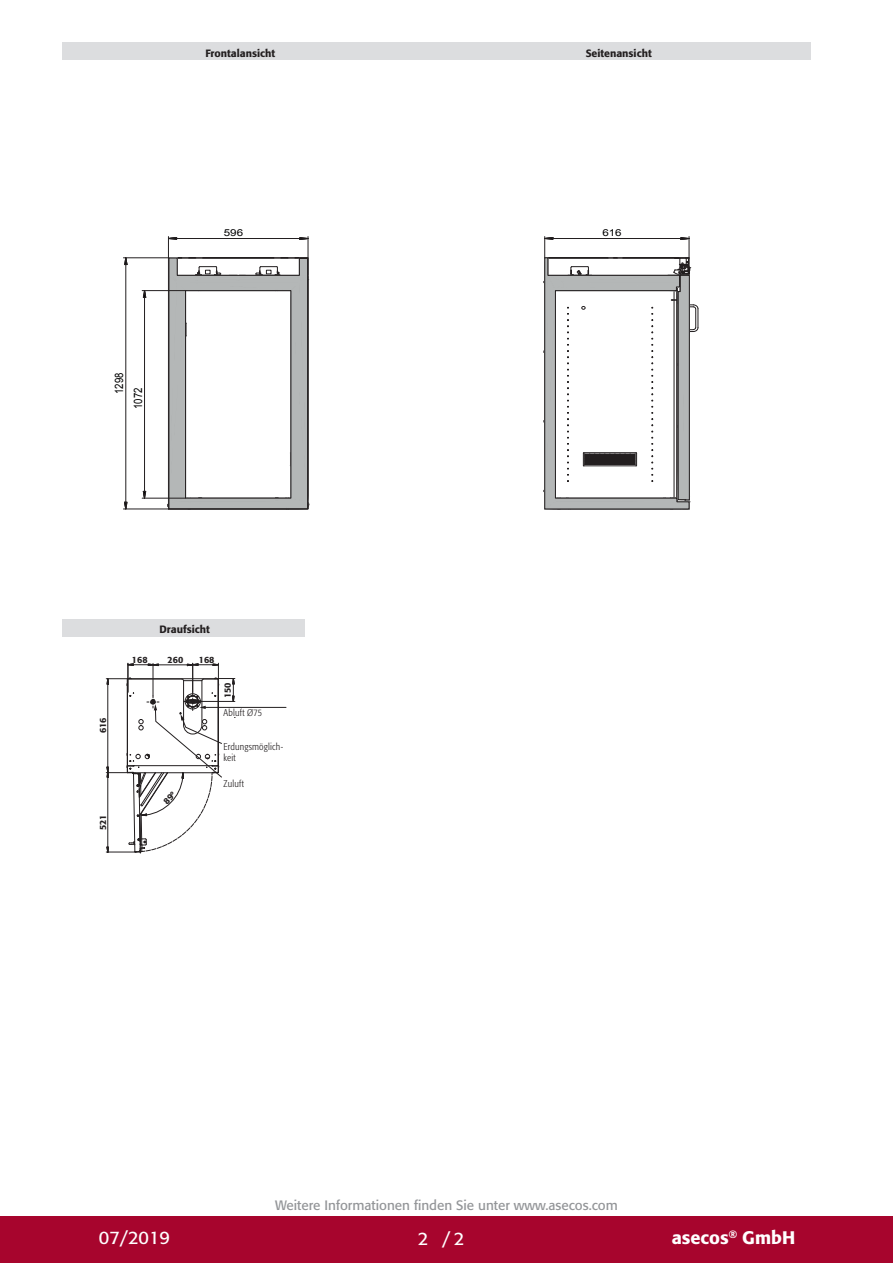
<style>
.page{position:relative;width:893px;height:1263px;background:#fff}
.page>*{position:absolute;margin:0;border:0;box-sizing:border-box;transform-origin:0 0}
.t1{font:500 18px "Formata Pro";color:#fff}
.t2{font:18px "Formata Pro";color:#fff}
.CB_AF_U4-Fachhaendle{font:13.5px "Formata Pro";color:#939598}
.t3{font:11.55px "Arial";letter-spacing:-.005em;color:#000001;scale:.83 1}
.t4{font:500 10.5px "Formata Pro";color:#231f20}
.t5{font:300 condensed 9.75px/10.5px "Formata Pro";letter-spacing:.02em;color:#231f20}
.t6{font:9.6px "Arial";letter-spacing:-.005em;color:#000001;scale:1.21 1}
.t7{font:500 9px "Formata Pro";color:#231f20}
</style>
<div class="page">
<div style="left:0;top:1216px;width:893px;height:47px;background:#a7052d"></div>
<div style="left:63px;top:43px;width:748px;height:17px;background:#dcdddf"></div>
<svg style="left:124px;top:258px;width:4px;height:15px"></svg>
<svg style="left:124px;top:501px;width:4px;height:8px"></svg>
<hr style="left:125px;top:265px;width:1px;height:237px;background:#231f20">
<hr style="left:123px;top:257px;width:45px;height:1px;background:#231f20">
<hr style="left:123px;top:509px;width:45px;height:1px;background:#231f20">
<svg style="left:139px;top:237px;width:171px;height:273px"></svg>
<svg style="left:543px;top:237px;width:156px;height:273px"></svg>
<div style="left:63px;top:619px;width:242px;height:17px;background:#dcdddf"></div>
<hr style="left:205px;top:707px;width:81px;height:1px;background:#231f20">
<svg style="left:106px;top:663px;width:129px;height:191px"></svg>
<p class="t4" style="left:205px;top:46px;width:71px">Frontalansicht</p>
<p class="t4" style="left:586px;top:47px;width:68px">Seitenansicht</p>
<p class="t3" style="left:112px;top:394px;width:27px;rotate:-90deg">1298</p>
<p class="t3" style="left:130px;top:409px;width:27px;rotate:-90deg">1072</p>
<p class="t6" style="left:224px;top:227px;width:17px">596</p>
<p class="t6" style="left:602px;top:227px;width:17px">616</p>
<p class="t7" style="left:97px;top:733px;width:17px;rotate:-90deg">616</p>
<p class="t7" style="left:97px;top:830px;width:17px;rotate:-90deg">521</p>
<p class="t4" style="left:159px;top:622px;width:52px">Draufsicht</p>
<p class="t7" style="left:132px;top:654px;width:17px">168</p>
<p class="t7" style="left:168px;top:654px;width:17px">260</p>
<p class="t7" style="left:199px;top:654px;width:17px">168</p>
<p class="t7" style="left:222px;top:698px;width:17px;rotate:-90deg">150</p>
<p class="t5" style="left:223px;top:708px;width:40px">Abluft Ø75</p>
<p class="t5" style="left:223px;top:741px;width:61px">Erdungsmöglich&shy;keit</p>
<p class="t5" style="left:223px;top:778px;width:22px">Zuluft</p>
<p class="CB_AF_U4-Fachhaendle" style="left:275px;top:1196px;width:344px">Weitere Informationen finden Sie unter www.asecos.com</p>
<p class="t2" style="left:99px;top:1225px;width:73px">07/2019</p>
<p class="t2" style="left:418px;top:1227px;width:12px">2</p>
<p class="t2" style="left:442px;top:1227px;width:23px">/2</p>
<h1 class="t1" style="left:672px;top:1225px;width:125px">asecos<sup>®</sup> GmbH</h1>
</div>
